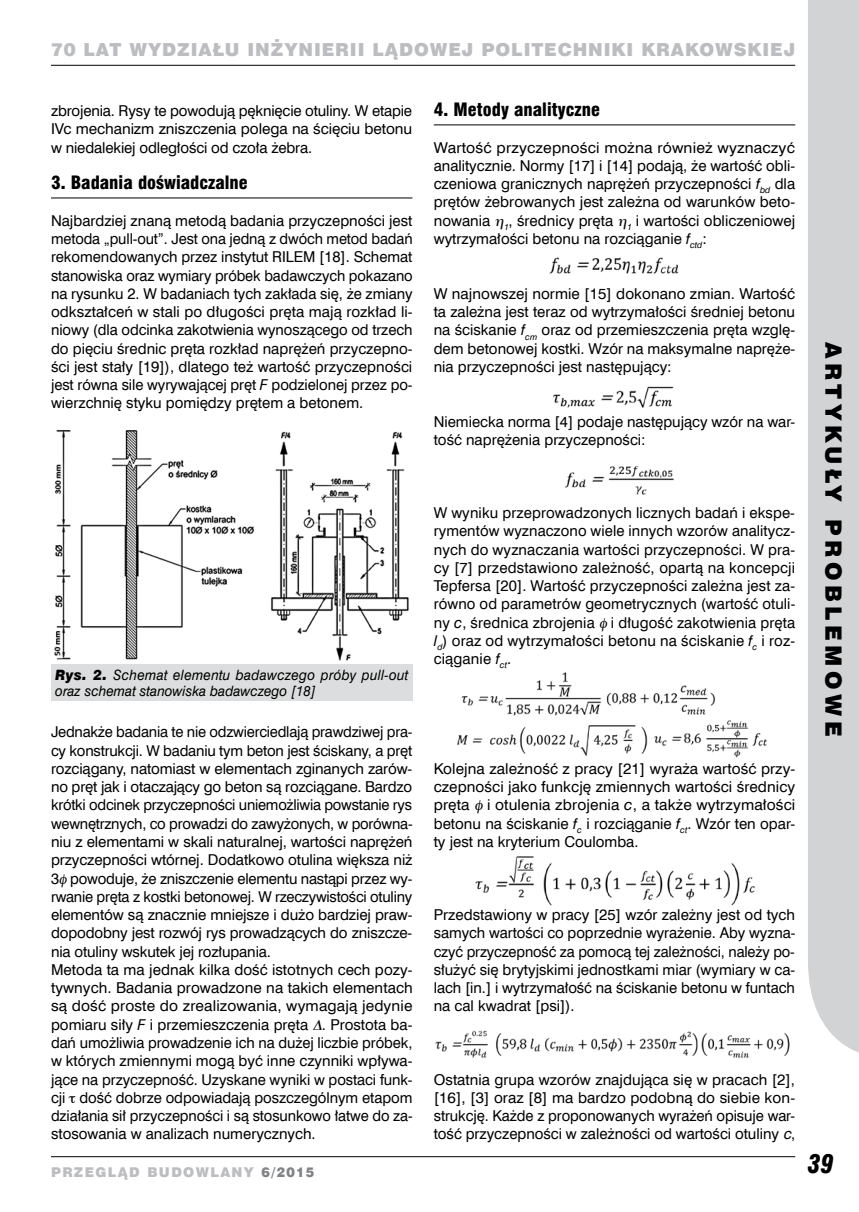
<style>
.page{position:relative;width:859px;height:1212px;background:#fff}
.page>*{position:absolute;margin:0;border:0;box-sizing:border-box;transform-origin:0 0}
.t1{font:italic 25.5px "Swis 721 Blk Cn EU";color:#000;scale:.95 1}
.t2{font:22.5px "Swis 721 Blk EU";letter-spacing:.2em;color:#000}
.t3{font:18px "Swis 721 Blk EU";letter-spacing:.05em;color:#bcbdc0}
.t4{font:18px "Swis 721 Blk Cn EU";color:#000}
.t5{font:15px/18.3px "Swis 721 EU Normal";letter-spacing:-.005em;color:#000;text-align:justify}
.t6{font:15px/18.3px "Swis 721 EU Normal";letter-spacing:-.005em;color:#000;text-align:justify;scale:1.04 1}
.t7{font:14.25px/15.8px "Swis 721 EU Italic";letter-spacing:.02em;color:#000;scale:.95 1}
.t8{font:13.5px "Swis 721 Blk EU";letter-spacing:.1em;color:#bcbdc0}
.s1{font-family:"Swis 721 EU Italic"}
.s2{font-family:"Swis 721 Blk EU";font-style:italic}
.s3{color:#808285}
.s4{font-style:italic}
</style>
<div class="page">
<hr style="left:51px;top:1156px;width:744px;height:1px;background:#000">
<hr style="left:51px;top:65px;width:744px;height:1px;background:#000">
<div style="left:808px;top:0;width:51px;height:1053px;background:#d1d3d4"></div>
<hr style="left:51px;top:198px;width:361px;height:1px;background:#000">
<hr style="left:434px;top:125px;width:361px;height:1px;background:#000">
<img style="left:549px;top:257px;width:130px;height:17px">
<img style="left:553px;top:386px;width:121px;height:22px">
<img style="left:564px;top:466px;width:110px;height:29px">
<img style="left:457px;top:672px;width:310px;height:86px">
<img style="left:475px;top:856px;width:280px;height:49px">
<img style="left:435px;top:1030px;width:355px;height:28px">
<img style="left:54px;top:430px;width:355px;height:231px">
<div style="left:51px;top:664px;width:361px;height:37px;background:#dcddde"></div>
<p class="t3" style="left:51px;top:38px;width:746px">70 LAT WYDZIAŁU INŻYNIERII LĄDOWEJ POLITECHNIKI KRAKOWSKIEJ</p>
<p class="t5" style="left:51px;top:102px;width:363px">zbrojenia. Rysy te powodują pęknięcie otuliny. W etapie IVc mechanizm zniszczenia polega na ścięciu betonu w niedalekiej odległości od czoła żebra.</p>
<p class="t4" style="left:51px;top:171px;width:198px">3. Badania doświadczalne</p>
<p class="t5" style="left:51px;top:212px;width:363px">Najbardziej znaną metodą badania przyczepności jest metoda „pull-out”. Jest ona jedną z dwóch metod badań rekomendowanych przez instytut RILEM [18]. Schemat stanowiska oraz wymiary próbek badawczych pokazano na rysunku 2. W badaniach tych zakłada się, że zmiany odkształceń w stali po długości pręta mają rozkład li&shy;niowy (dla odcinka zakotwienia wynoszącego od trzech do pięciu średnic pręta rozkład naprężeń przyczepno&shy;ści jest stały [19]), dlatego też wartość przyczepności jest równa sile wyrywającej pręt <span class="s1">F</span> podzielonej przez po&shy;wierzchnię styku pomiędzy prętem a betonem.</p>
<p class="t7" style="left:55px;top:667px;width:373px"><span class="s2">Rys. 2.</span> Schemat elementu badawczego próby pull-out oraz schemat stanowiska badawczego [18]</p>
<p class="t5" style="left:51px;top:723px;width:363px;text-align:left">Jednakże badania te nie odzwierciedlają prawdziwej pra&shy;cy konstrukcji. W badaniu tym beton jest ściskany, a pręt rozciągany, natomiast w elementach zginanych zarów&shy;no pręt jak i otaczający go beton są rozciągane. Bardzo krótki odcinek przyczepności uniemożliwia powstanie rys wewnętrznych, co prowadzi do zawyżonych, w porówna&shy;niu z elementami w skali naturalnej, wartości naprężeń przyczepności wtórnej. Dodatkowo otulina większa niż 3 powoduje, że zniszczenie elementu nastąpi przez wy&shy;rwanie pręta z kostki betonowej. W rzeczywistości otuliny elementów są znacznie mniejsze i dużo bardziej praw&shy;dopodobny jest rozwój rys prowadzących do zniszcze&shy;nia otuliny wskutek jej rozłupania.<br>Metoda ta ma jednak kilka dość istotnych cech pozy&shy;tywnych. Badania prowadzone na takich elementach są dość proste do zrealizowania, wymagają jedynie pomiaru siły <span class="s1">F</span> i przemieszczenia pręta . Prostota ba&shy;dań umożliwia prowadzenie ich na dużej liczbie próbek, w których zmiennymi mogą być inne czynniki wpływa&shy;jące na przyczepność. Uzyskane wyniki w postaci funk&shy;cji dość dobrze odpowiadają poszczególnym etapom działania sił przyczepności i są stosunkowo łatwe do za&shy;stosowania w analizach numerycznych.</p>
<p class="t8" style="left:51px;top:1163px;width:265px">PRZEGLĄD BUDOWLANY <span class="s3">6/2015</span></p>
<p class="t4" style="left:434px;top:98px;width:168px">4. Metody analityczne</p>
<p class="t6" style="left:434px;top:139px;width:349px">Wartość przyczepności można również wyznaczyć analitycznie. Normy [17] i [14] podają, że wartość obli&shy;czeniowa granicznych naprężeń przyczepności <span class="s1">f</span><sub>bd</sub> dla prętów żebrowanych jest zależna od warunków beto&shy;nowania <sub>1</sub>, średnicy pręta <sub>1</sub> i wartości obliczeniowej wytrzymałości betonu na rozciąganie <span class="s1">f</span><sub>ctd</sub>:</p>
<p class="t5" style="left:434px;top:285px;width:363px">W najnowszej normie [15] dokonano zmian. Wartość ta zależna jest teraz od wytrzymałości średniej betonu na ściskanie <span class="s1">f</span><sub>cm</sub> oraz od przemieszczenia pręta wzglę&shy;dem betonowej kostki. Wzór na maksymalne napręże&shy;nia przyczepności jest następujący:</p>
<p class="t5" style="left:434px;top:413px;width:363px">Niemiecka norma [4] podaje następujący wzór na war&shy;tość naprężenia przyczepności:</p>
<p class="t5" style="left:434px;top:504px;width:363px">W wyniku przeprowadzonych licznych badań i ekspe&shy;rymentów wyznaczono wiele innych wzorów analitycz&shy;nych do wyznaczania wartości przyczepności. W pra&shy;cy [7] przedstawiono zależność, opartą na koncepcji Tepfersa [20]. Wartość przyczepności zależna jest za&shy;równo od parametrów geometrycznych (wartość otuli&shy;ny <span class="s1">c</span>, średnica zbrojenia i długość zakotwienia pręta <span class="s1">l</span><sub>d</sub>) oraz od wytrzymałości betonu na ściskanie <span class="s1">f</span><sub>c</sub> i roz&shy;ciąganie <span class="s1">f</span><sub>ct</sub>.</p>
<p class="t5" style="left:434px;top:760px;width:363px">Kolejna zależność z pracy [21] wyraża wartość przy&shy;czepności jako funkcję zmiennych wartości średnicy pręta i otulenia zbrojenia <span class="s1">c</span>, a także wytrzymałości betonu na ściskanie <span class="s1">f</span><sub>c</sub> i rozciąganie <span class="s1">f</span><sub>ct</sub>. Wzór ten opar&shy;ty jest na kryterium Coulomba.</p>
<h2 class="t2" style="left:848px;top:342px;width:395px;rotate:90deg">ARTYKUŁY PROBLEMOWE</h2>
<p class="t5" style="left:434px;top:906px;width:363px">Przedstawiony w pracy [25] wzór zależny jest od tych samych wartości co poprzednie wyrażenie. Aby wyzna&shy;czyć przyczepność za pomocą tej zależności, należy po&shy;służyć się brytyjskimi jednostkami miar (wymiary w ca&shy;lach [in.] i wytrzymałość na ściskanie betonu w funtach na cal kwadrat [psi]).</p>
<p class="t5" style="left:434px;top:1070px;width:363px">Ostatnia grupa wzorów znajdująca się w pracach [2], [16], [3] oraz [8] ma bardzo podobną do siebie kon&shy;strukcję. Każde z proponowanych wyrażeń opisuje war&shy;tość przyczepności w zależności od wartości otuliny <span class="s4">c</span>,</p>
<h1 class="t1" style="left:808px;top:1148px;width:29px">39</h1>
</div>
